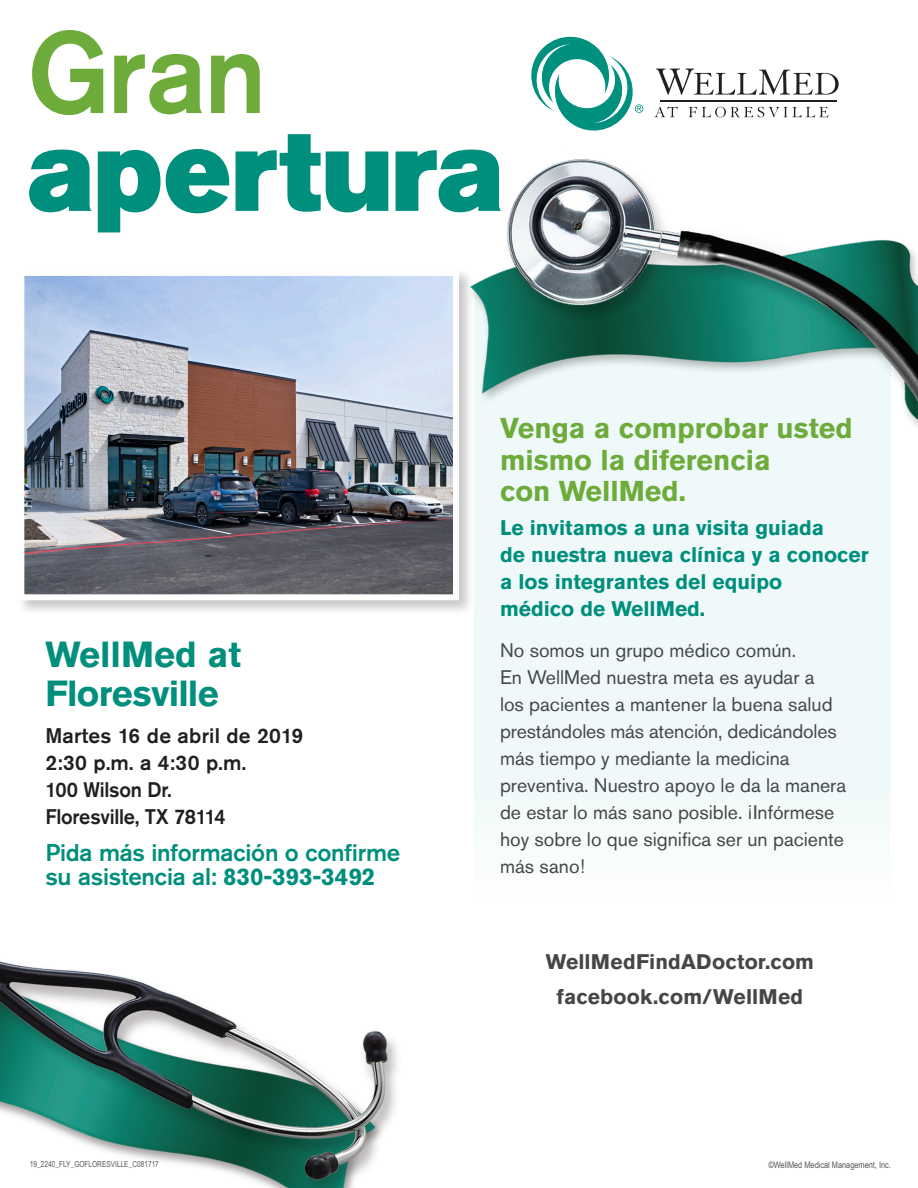
<style>
.page{position:relative;width:918px;height:1188px;background:#fff}
.page>*{position:absolute;margin:0;border:0;box-sizing:border-box;transform-origin:0 0}
.t1{font:114.75px "Akzidenz Grotesk Pro Super";color:#008f7d}
.t2{font:500 114.75px "Akzidenz Grotesk Pro";color:#6dac3a}
.t3{font:700 36px "Akzidenz Grotesk Pro";letter-spacing:-.015em;color:#008f7d}
.t4{font:700 28.5px/31.5px "Akzidenz Grotesk Pro";color:#6dac3a}
.t5{font:500 24px/24px "Akzidenz Grotesk Pro";letter-spacing:-.01em;color:#008f7d}
.t6{font:700 21px/27px "Akzidenz Grotesk Pro";color:#008f7d}
.t7{font:700 21px "Akzidenz Grotesk Pro";letter-spacing:.01em;color:#454647}
.t8{font:500 21px "Akzidenz Grotesk Pro";letter-spacing:-.01em;color:#231f20;scale:.95 1}
.t9{font:500 21px "Akzidenz Grotesk Pro";letter-spacing:.01em;color:#231f20}
.t10{font:500 21px "Akzidenz Grotesk Pro";letter-spacing:-.01em;color:#231f20}
.t11{font:19.5px/27px "Akzidenz Grotesk Pro";color:#454647}
.t12{font:9px "Arial Narrow";color:#57585a}
.WellMed_Style_A{font:8.25px "Arial Narrow";color:#57585a}
.s1{font-weight:700}
</style>
<div class="page">
<div style="left:474px;top:285px;width:417px;height:614px;background:#eff9f9"></div>
<img style="left:475px;top:159px;width:443px;height:268px">
<img style="left:0;top:961px;width:398px;height:227px">
<svg style="left:656px;top:69px;width:183px;height:26px"></svg>
<svg style="left:531px;top:37px;width:112px;height:94px"></svg>
<hr style="left:661px;top:101px;width:176px;height:1px;background:#231f20">
<svg style="left:655px;top:107px;width:23px;height:10px"></svg>
<svg style="left:689px;top:107px;width:140px;height:10px"></svg>
<div style="left:16px;top:267px;width:459px;height:349px;background:#231f20;opacity:.25"></div>
<img style="left:25px;top:277px;width:427px;height:316px">
<div style="left:18px;top:270px;width:441px;height:330px;border:6px solid #fff"></div>
<h1 class="t2" style="left:27px;top:-1px;width:241px">Gran</h1>
<h1 class="t1" style="left:27px;top:96px;width:478px">apertura</h1>
<p class="t3" style="left:45px;top:632px;width:197px">WellMed at</p>
<p class="t3" style="left:45px;top:671px;width:175px">Floresville</p>
<p class="t9" style="left:45px;top:722px;width:260px">Martes 16 de abril de 2019</p>
<p class="t10" style="left:45px;top:749px;width:202px">2:30 p.m. a 4:30 p.m.</p>
<p class="t8" style="left:45px;top:776px;width:134px">100 Wilson Dr.</p>
<p class="t8" style="left:45px;top:803px;width:191px">Floresville, TX 78114</p>
<p class="t5" style="left:45px;top:840px;width:356px">Pida más información o confirme su asistencia al: <span class="s1">830-393-3492</span></p>
<p class="WellMed_Style_A" style="left:30px;top:1158px;width:131px">19_2240_FLY_GOFLORESVILLE_C081717</p>
<p class="t4" style="left:500px;top:412px;width:354px">Venga a comprobar usted mismo la diferencia<br>con WellMed.</p>
<p class="t6" style="left:500px;top:514px;width:370px">Le invitamos a una visita guiada<br>de nuestra nueva clínica y a conocer a los integrantes del equipo<br>médico de WellMed.</p>
<p class="t11" style="left:500px;top:636px;width:348px">No somos un grupo médico común.<br>En WellMed nuestra meta es ayudar a<br>los pacientes a mantener la buena salud prestándoles más atención, dedicándoles más tiempo y mediante la medicina preventiva. Nuestro apoyo le da la manera de estar lo más sano posible. ¡Infórmese hoy sobre lo que significa ser un paciente más sano!</p>
<p class="t7" style="left:546px;top:948px;width:270px">WellMedFindADoctor.com</p>
<p class="t7" style="left:557px;top:983px;width:248px">facebook.com/WellMed</p>
<p class="t12" style="left:768px;top:1158px;width:124px">©WellMed Medical Management, Inc.</p>
</div>
